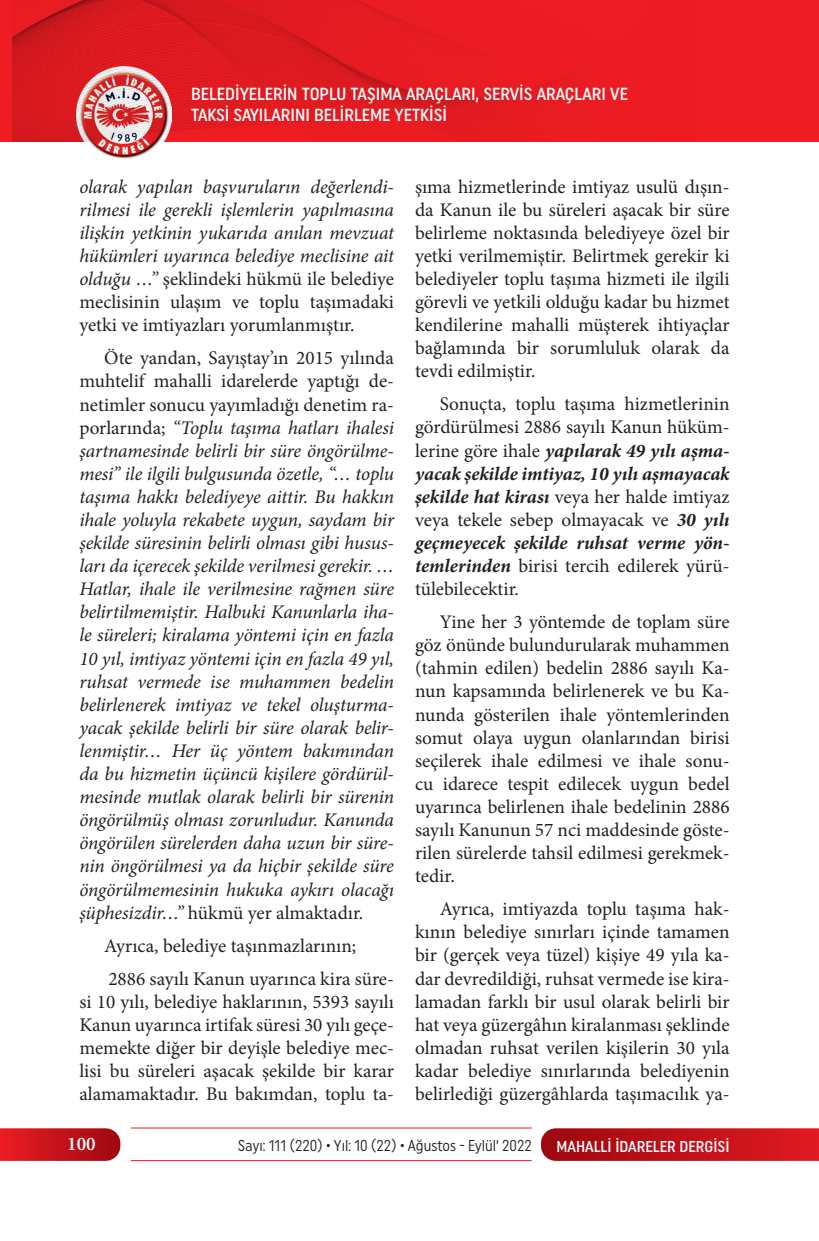
<style>
.page{position:relative;width:819px;height:1241px;background:#fff}
.page>*{position:absolute;margin:0;border:0;box-sizing:border-box;transform-origin:0 0}
.t1{font:19.25px/23.1px "Minion Pro";color:#231f20;text-align:justify}
.t2{font:italic 19.25px/23.1px "Minion Pro";letter-spacing:-.005em;color:#231f20;text-align:justify}
.t3{font:600 19.25px "Minion Pro";color:#fff}
.t4{font:500 17.5px/21px "Uniform Condensed";color:#fff}
.t5{font:15.75px "Uniform Condensed";color:#231f20;scale:.95 1}
.t6{font:500 15.75px "Uniform Condensed";color:#fff}
.s1{font-style:normal}
.s2{font-weight:700;font-style:italic}
</style>
<div class="page">
<svg style="left:541px;top:1128px;width:278px;height:32px;background:#c0151d"></svg>
<svg style="left:0;top:1128px;width:120px;height:32px;background:#c61920"></svg>
<hr style="left:131px;top:1127px;width:400px;height:1px;background:#ee1d23">
<hr style="left:131px;top:1159px;width:400px;height:1px;background:#ee1d23">
<div style="left:0;top:0;width:819px;height:141px;background:#ee1d23"></div>
<img style="left:76px;top:141px;width:96px;height:18px">
<img style="left:13px;top:0;width:550px;height:141px">
<p class="t4" style="left:191px;top:83px;width:438px">BELEDİYELERİN TOPLU TAŞIMA ARAÇLARI, SERVİS ARAÇLARI VE<br>TAKSİ SAYILARINI BELİRLEME YETKİSİ</p>
<p class="t2" style="left:79px;top:175px;width:316px">olarak yapılan başvuruların değerlendi&shy;rilmesi ile gerekli işlemlerin yapılmasına ilişkin yetkinin yukarıda anılan mevzuat hükümleri uyarınca belediye meclisine ait olduğu …” <span class="s1">şeklindeki hükmü ile belediye meclisinin ulaşım ve toplu taşımadaki yetki ve imtiyazları yorumlanmıştır.</span></p>
<p class="t2" style="left:79px;top:346px;width:316px;text-indent:25px"><span class="s1">Öte yandan, Sayıştay’ın 2015 yılında muhtelif mahalli idarelerde yaptığı de&shy;netimler sonucu yayımladığı denetim ra&shy;porlarında;</span> “Toplu taşıma hatları ihalesi şartnamesinde belirli bir süre öngörülme&shy;mesi” ile ilgili bulgusunda özetle, “… toplu taşıma hakkı belediyeye aittir. Bu hakkın ihale yoluyla rekabete uygun, saydam bir şekilde süresinin belirli olması gibi husus&shy;ları da içerecek şekilde verilmesi gerekir. … Hatlar, ihale ile verilmesine rağmen süre belirtilmemiştir. Halbuki Kanunlarla iha&shy;le süreleri; kiralama yöntemi için en fazla 10 yıl, imtiyaz yöntemi için en fazla 49 yıl, ruhsat vermede ise muhammen bedelin belirlenerek imtiyaz ve tekel oluşturma&shy;yacak şekilde belirli bir süre olarak belir&shy;lenmiştir… Her üç yöntem bakımından da bu hizmetin üçüncü kişilere gördürül&shy;mesinde mutlak olarak belirli bir sürenin öngörülmüş olması zorunludur. Kanunda öngörülen sürelerden daha uzun bir süre&shy;nin öngörülmesi ya da hiçbir şekilde süre öngörülmemesinin hukuka aykırı olacağı şüphesizdir…” <span class="s1">hükmü yer almaktadır.</span></p>
<p class="t1" style="left:104px;top:928px;width:291px;line-height:33.1px">Ayrıca, belediye taşınmazlarının;<br>2886 sayılı Kanun uyarınca kira süre-</p>
<p class="t1" style="left:79px;top:990px;width:316px">si 10 yılı, belediye haklarının, 5393 sayılı Kanun uyarınca irtifak süresi 30 yılı geçe&shy;memekte diğer bir deyişle belediye mec&shy;lisi bu süreleri aşacak şekilde bir karar alamamaktadır. Bu bakımdan, toplu ta-</p>
<p class="t1" style="left:415px;top:175px;width:316px">şıma hizmetlerinde imtiyaz usulü dışın&shy;da Kanun ile bu süreleri aşacak bir süre belirleme noktasında belediyeye özel bir yetki verilmemiştir. Belirtmek gerekir ki belediyeler toplu taşıma hizmeti ile ilgili görevli ve yetkili olduğu kadar bu hizmet kendilerine mahalli müşterek ihtiyaçlar bağlamında bir sorumluluk olarak da tevdi edilmiştir.</p>
<p class="t1" style="left:415px;top:392px;width:316px;text-indent:25px">Sonuçta, toplu taşıma hizmetlerinin gördürülmesi 2886 sayılı Kanun hüküm&shy;lerine göre ihale <span class="s2">yapılarak 49 yılı aşma&shy;yacak şekilde imtiyaz, 10 yılı aşmayacak şekilde hat kirası</span> veya her halde imtiyaz veya tekele sebep olmayacak ve <span class="s2">30 yılı geçmeyecek şekilde ruhsat verme yön&shy;temlerinden</span> birisi tercih edilerek yürü&shy;tülebilecektir.</p>
<p class="t1" style="left:415px;top:610px;width:316px;text-indent:25px">Yine her 3 yöntemde de toplam süre göz önünde bulundurularak muhammen (tahmin edilen) bedelin 2886 sayılı Ka&shy;nun kapsamında belirlenerek ve bu Ka&shy;nunda gösterilen ihale yöntemlerinden somut olaya uygun olanlarından birisi seçilerek ihale edilmesi ve ihale sonu&shy;cu idarece tespit edilecek uygun bedel uyarınca belirlenen ihale bedelinin 2886 sayılı Kanunun 57 nci maddesinde göste&shy;rilen sürelerde tahsil edilmesi gerekmek&shy;tedir.</p>
<p class="t1" style="left:415px;top:897px;width:316px;text-indent:25px">Ayrıca, imtiyazda toplu taşıma hak&shy;kının belediye sınırları içinde tamamen bir (gerçek veya tüzel) kişiye 49 yıla ka&shy;dar devredildiği, ruhsat vermede ise kira&shy;lamadan farklı bir usul olarak belirli bir hat veya güzergâhın kiralanması şeklinde olmadan ruhsat verilen kişilerin 30 yıla kadar belediye sınırlarında belediyenin belirlediği güzergâhlarda taşımacılık ya-</p>
<p class="t3" style="left:67px;top:1130px;width:30px">100</p>
<p class="t5" style="left:238px;top:1136px;width:311px">Sayı: 111 (220) • Yıl: 10 (22) • Ağustos - Eylül‘ 2022</p>
<p class="t6" style="left:556px;top:1136px;width:175px">MAHALLİ İDARELER DERGİSİ</p>
</div>
